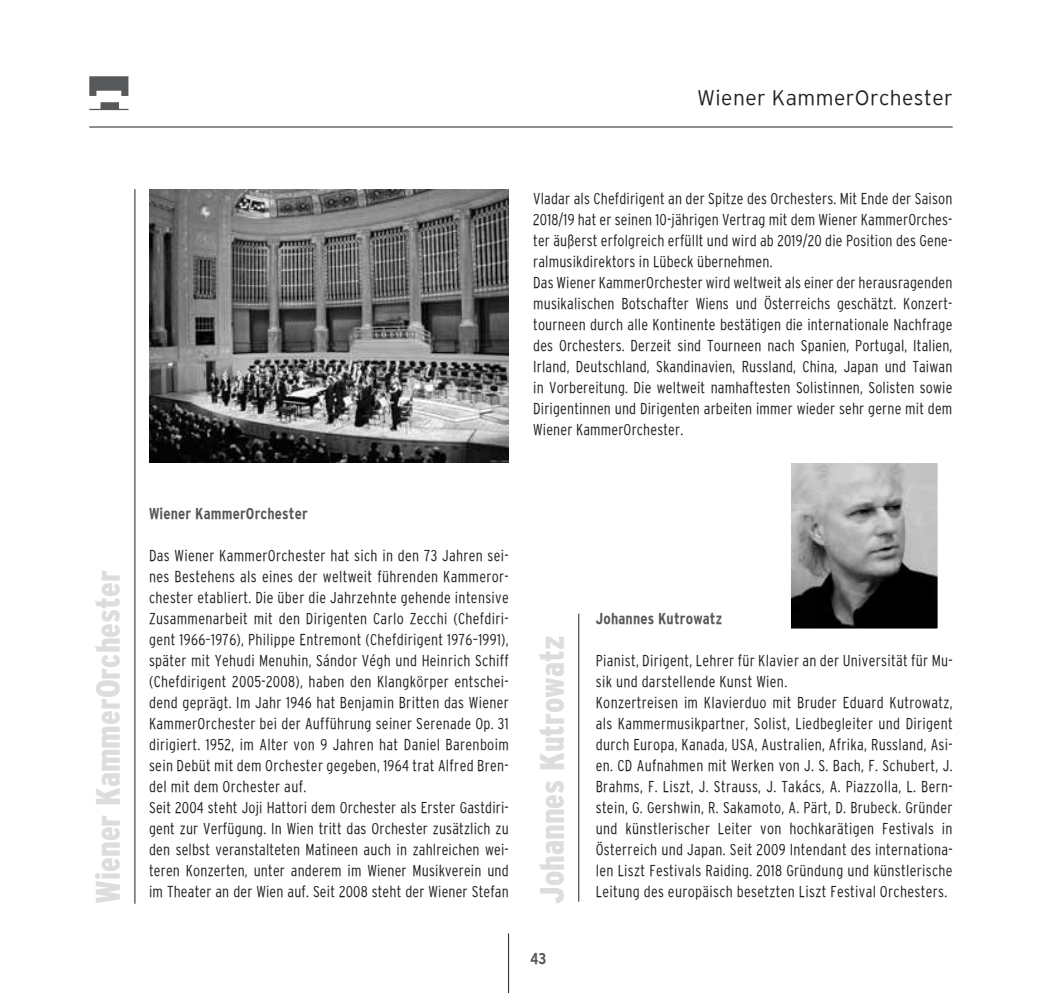
<style>
.page{position:relative;width:1042px;height:993px;background:#fff}
.page>*{position:absolute;margin:0;border:0;box-sizing:border-box;transform-origin:0 0}
.t1{font:33.25px "Interstate Black Cond";color:#dcdddf}
.t2{font:300 21px "Interstate";letter-spacing:.02em;color:#231f20}
.t3{font:15.75px/21px "Interstate Light Cond";letter-spacing:.02em;color:#231f20}
.t4{font:15.75px "Interstate Bold Cond";letter-spacing:.01em;color:#57585a}
</style>
<div class="page">
<hr style="left:508px;top:933px;width:1px;height:59px;background:#231f20">
<hr style="left:89px;top:127px;width:863px;height:1px;background:#231f20">
<hr style="left:578px;top:613px;width:1px;height:288px;background:#231f20">
<hr style="left:135px;top:189px;width:1px;height:714px;background:#231f20">
<img style="left:149px;top:189px;width:360px;height:273px">
<img style="left:792px;top:464px;width:144px;height:163px">
<div style="left:789px;top:461px;width:150px;height:169px;border:2px solid #fff"></div>
<svg style="left:89px;top:76px;width:39px;height:34px"></svg>
<h2 class="t2" style="left:697px;top:86px;width:257px">Wiener KammerOrchester</h2>
<h1 class="t1" style="left:90px;top:903px;width:335px;rotate:-90deg">Wiener KammerOrchester</h1>
<p class="t3" style="left:533px;top:187px;width:421px">Vladar als Chefdirigent an der Spitze des Orchesters. Mit Ende der Saison 2018/19 hat er seinen 10-jährigen Vertrag mit dem Wiener KammerOrches&shy;ter äußerst erfolgreich erfüllt und wird ab 2019/20 die Position des Gene&shy;ralmusikdirektors in Lübeck übernehmen.<br>Das Wiener KammerOrchester wird weltweit als einer der herausragenden musikalischen Botschafter Wiens und Österreichs geschätzt. Konzert&shy;tourneen durch alle Kontinente bestätigen die internationale Nachfrage des Orchesters. Derzeit sind Tourneen nach Spanien, Portugal, Italien, Irland, Deutschland, Skandinavien, Russland, China, Japan und Taiwan in Vorbereitung. Die weltweit namhaftesten Solistinnen, Solisten sowie Dirigentinnen und Dirigenten arbeiten immer wieder sehr gerne mit dem Wiener KammerOrchester.</p>
<p class="t4" style="left:149px;top:504px;width:160px">Wiener KammerOrchester</p>
<p class="t3" style="left:149px;top:544px;width:361px">Das Wiener KammerOrchester hat sich in den 73 Jahren sei&shy;nes Bestehens als eines der weltweit führenden Kammeror&shy;chester etabliert. Die über die Jahrzehnte gehende intensive Zusammenarbeit mit den Dirigenten Carlo Zecchi (Chefdiri&shy;gent 1966–1976), Philippe Entremont (Chefdirigent 1976–1991), später mit Yehudi Menuhin, Sándor Végh und Heinrich Schiff (Chefdirigent 2005-2008), haben den Klangkörper entschei&shy;dend geprägt. Im Jahr 1946 hat Benjamin Britten das Wiener KammerOrchester bei der Aufführung seiner Serenade Op. 31 dirigiert. 1952, im Alter von 9 Jahren hat Daniel Barenboim sein Debüt mit dem Orchester gegeben, 1964 trat Alfred Bren&shy;del mit dem Orchester auf.<br>Seit 2004 steht Joji Hattori dem Orchester als Erster Gastdiri&shy;gent zur Verfügung. In Wien tritt das Orchester zusätzlich zu den selbst veranstalteten Matineen auch in zahlreichen wei&shy;teren Konzerten, unter anderem im Wiener Musikverein und im Theater an der Wien auf. Seit 2008 steht der Wiener Stefan</p>
<h1 class="t1" style="left:533px;top:903px;width:269px;rotate:-90deg">Johannes Kutrowatz</h1>
<p class="t4" style="left:530px;top:949px;width:18px">43</p>
<p class="t4" style="left:596px;top:609px;width:128px">Johannes Kutrowatz</p>
<p class="t3" style="left:596px;top:649px;width:358px">Pianist, Dirigent, Lehrer für Klavier an der Universität für Mu&shy;sik und darstellende Kunst Wien.<br>Konzertreisen im Klavierduo mit Bruder Eduard Kutrowatz, als Kammermusikpartner, Solist, Liedbegleiter und Dirigent durch Europa, Kanada, USA, Australien, Afrika, Russland, Asi&shy;en. CD Aufnahmen mit Werken von J. S. Bach, F. Schubert, J.<br>Brahms, F. Liszt, J. Strauss, J. Takács, A. Piazzolla, L. Bern&shy;stein, G. Gershwin, R. Sakamoto, A. Pärt, D. Brubeck. Gründer und künstlerischer Leiter von hochkarätigen Festivals in Österreich und Japan. Seit 2009 Intendant des internationa&shy;len Liszt Festivals Raiding. 2018 Gründung und künstlerische</p>
<p class="t3" style="left:596px;top:880px;width:353px">Leitung des europäisch besetzten Liszt Festival Orchesters.</p>
</div>
